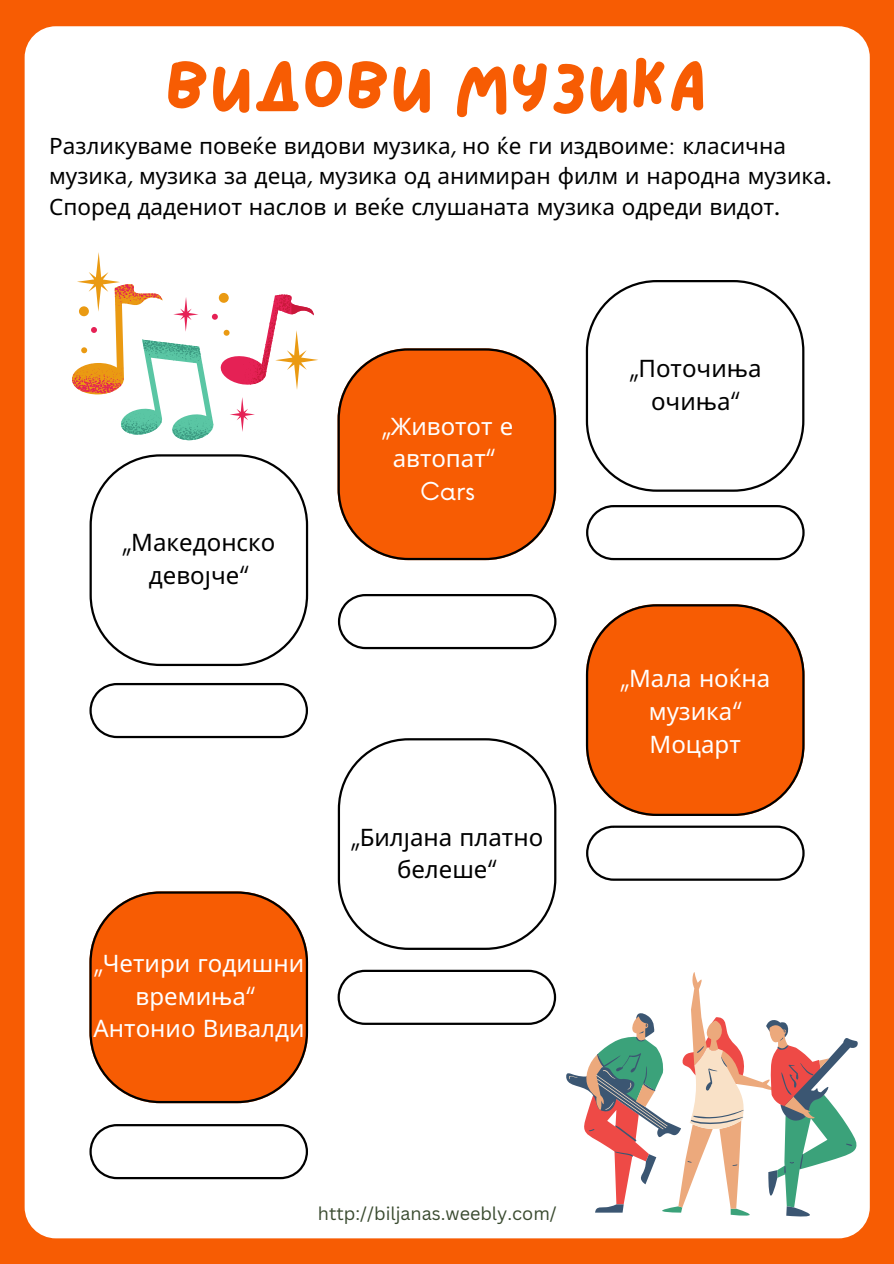
<style>
.page{position:relative;width:894px;height:1264px;background:#fff}
.page>*{position:absolute;margin:0;border:0;box-sizing:border-box;transform-origin:0 0}
.t1{font:67.05px "Lazydog";color:#f75c03}
.t2{font:24px/32.7px "Noto Sans";color:#fff;text-align:center}
.t3{font:24px/32.7px "Noto Sans";color:#000;text-align:center}
.t4{font:24px "Now";color:#fff}
.t5{font:22.5px/30.5px "Noto Sans";color:#000}
.t6{font:18px "Canva Sans";color:#3a4b30}
.s1{font-family:"Now"}
</style>
<div class="page">
<div style="left:0;top:0;width:893px;height:1263px;background:#f75c03"></div>
<div style="left:25px;top:26px;width:844px;height:1212px;background:#fff;border-radius:31px"></div>
<svg style="left:89px;top:683px;width:219px;height:55px"></svg>
<svg style="left:338px;top:594px;width:218px;height:55px"></svg>
<svg style="left:586px;top:505px;width:218px;height:55px"></svg>
<svg style="left:89px;top:454px;width:219px;height:212px"></svg>
<svg style="left:337px;top:348px;width:219px;height:212px"></svg>
<svg style="left:585px;top:280px;width:219px;height:212px"></svg>
<svg style="left:337px;top:969px;width:219px;height:55px"></svg>
<svg style="left:586px;top:825px;width:218px;height:55px"></svg>
<svg style="left:338px;top:738px;width:218px;height:211px"></svg>
<svg style="left:585px;top:604px;width:219px;height:212px"></svg>
<svg style="left:89px;top:1124px;width:219px;height:55px"></svg>
<svg style="left:89px;top:891px;width:219px;height:212px"></svg>
<svg style="left:72px;top:252px;width:246px;height:188px"></svg>
<svg style="left:566px;top:972px;width:291px;height:181px"></svg>
<svg style="left:588px;top:1023px;width:264px;height:193px"></svg>
<h1 class="t1" style="left:165px;top:54px;width:543px">ВИДОВИ МУЗИКА</h1>
<p class="t5" style="left:49px;top:130px;width:783px">Разликуваме повеќе видови музика<span class="s1">,</span> но ќе ги издвоиме<span class="s1">:</span> класична музика<span class="s1">,</span> музика за деца<span class="s1">,</span> музика од анимиран филм и народна музика<span class="s1">.<br></span>Според дадениот наслов и веќе слушаната музика одреди видот<span class="s1">.</span></p>
<p class="t3" style="left:122px;top:525px;width:155px"><span class="s1">„</span>Македонско девојче<span class="s1">“</span></p>
<p class="t2" style="left:381px;top:409px;width:133px"><span class="s1">„</span>Животот е автопат<span class="s1">“</span></p>
<p class="t4" style="left:420px;top:478px;width:56px">Cars</p>
<p class="t2" style="left:94px;top:946px;width:212px"><span class="s1">„</span>Четири годишни времиња<span class="s1">“<br></span>Антонио Вивалди</p>
<p class="t3" style="left:350px;top:820px;width:194px"><span class="s1">„</span>Билјана платно белеше<span class="s1">“</span></p>
<p class="t3" style="left:629px;top:351px;width:133px"><span class="s1">„</span>Поточиња очиња<span class="s1">“</span></p>
<p class="t2" style="left:620px;top:661px;width:152px"><span class="s1">„</span>Мала ноќна музика<span class="s1">“<br></span>Моцарт</p>
<p class="t6" style="left:318px;top:1200px;width:240px">http://biljanas.weebly.com/</p>
</div>
